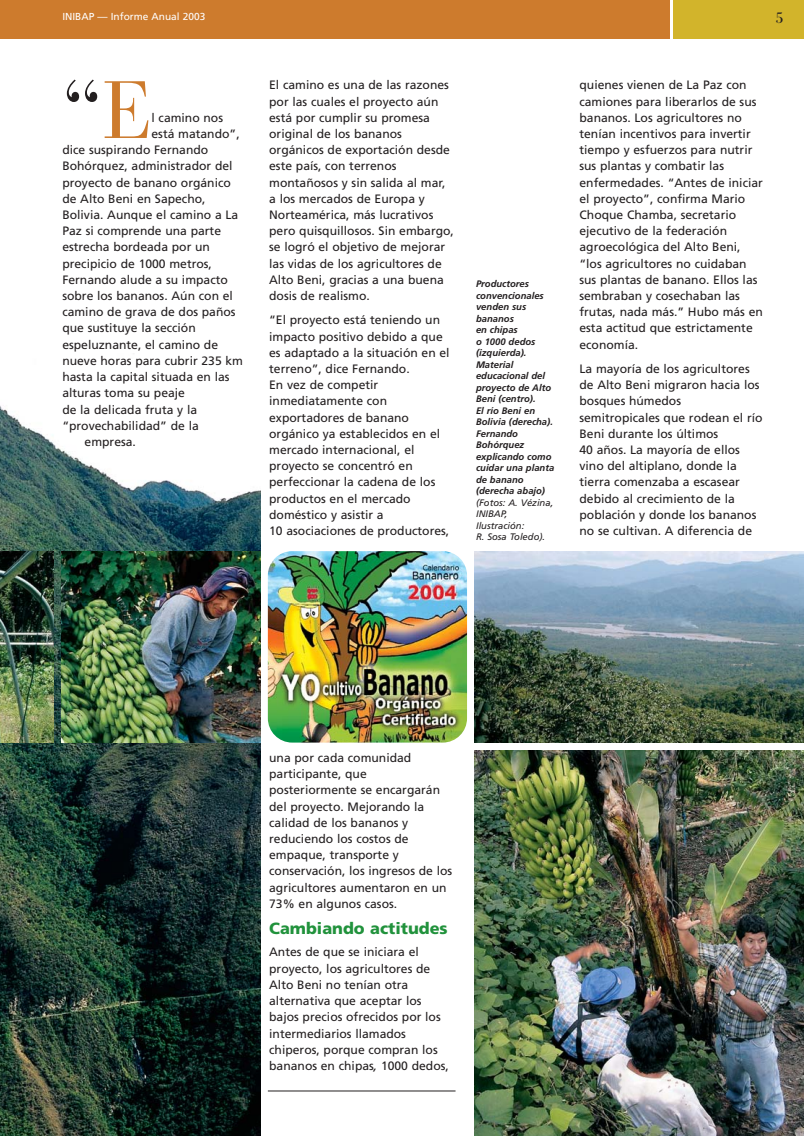
<style>
.page{position:relative;width:804px;height:1136px;background:#fff}
.page>*{position:absolute;margin:0;border:0;box-sizing:border-box;transform-origin:0 0}
.t1{font:300 85.05px "Bodoni Antiqua T";color:#231f20}
.t2{font:900 16.2px "Frutiger";color:#21923c}
.t3{font:16.2px "Bodoni Antiqua T";color:#231f20}
.t4{font:12.15px/16.2px "Frutiger";color:#231f20}
.t5{font:10.2px "Frutiger";color:#fff}
.t6{font:italic 700 9.45px/11.6px "Frutiger";color:#231f20}
.t7{font:italic 9.45px/11.6px "Frutiger";color:#231f20}
.s1{color:#cd7b2d}
.s2{font-style:italic}
</style>
<div class="page">
<img style="left:0;top:0;width:803px;height:1135px">
<p class="t5" style="left:62px;top:12px;width:144px">INIBAP — Informe Anual 2003</p>
<h2 class="t3" style="left:775px;top:12px;width:10px">5</h2>
<h1 class="t1" style="left:62px;top:81px;width:91px">“<span class="s1">E</span></h1>
<p class="t4" style="left:151px;top:110px;width:73px">l camino nos</p>
<p class="t4" style="left:151px;top:127px;width:90px">está matando”,</p>
<p class="t4" style="left:62px;top:143px;width:147px">dice suspirando Fernando</p>
<p class="t4" style="left:62px;top:159px;width:172px">Bohórquez, administrador del</p>
<p class="t4" style="left:62px;top:175px;width:170px">proyecto de banano orgánico</p>
<p class="t4" style="left:62px;top:191px;width:145px">de Alto Beni en Sapecho,</p>
<p class="t4" style="left:62px;top:208px;width:177px">Bolivia. Aunque el camino a La</p>
<p class="t4" style="left:62px;top:224px;width:160px">Paz si comprende una parte</p>
<p class="t4" style="left:62px;top:240px;width:149px">estrecha bordeada por un</p>
<p class="t4" style="left:62px;top:256px;width:151px">precipicio de 1000 metros,</p>
<p class="t4" style="left:62px;top:272px;width:167px">Fernando alude a su impacto</p>
<p class="t4" style="left:62px;top:289px;width:172px">sobre los bananos. Aún con el</p>
<p class="t4" style="left:62px;top:305px;width:175px">camino de grava de dos paños</p>
<p class="t4" style="left:62px;top:321px;width:135px">que sustituye la sección</p>
<p class="t4" style="left:62px;top:337px;width:157px">espeluznante, el camino de</p>
<p class="t4" style="left:62px;top:353px;width:182px">nueve horas para cubrir 235 km</p>
<p class="t4" style="left:62px;top:370px;width:169px">hasta la capital situada en las</p>
<p class="t4" style="left:62px;top:386px;width:124px">alturas toma su peaje</p>
<p class="t4" style="left:62px;top:402px;width:136px">de la delicada fruta y la</p>
<p class="t4" style="left:62px;top:418px;width:138px">“provechabilidad” de la</p>
<p class="t4" style="left:85px;top:434px;width:53px">empresa.</p>
<p class="t4" style="left:269px;top:78px;width:186px">El camino es una de las razones por las cuales el proyecto aún está por cumplir su promesa original de los bananos orgánicos de exportación desde este país, con terrenos montañosos y sin salida al mar, a los mercados de Europa y<br>Norteamérica, más lucrativos pero quisquillosos. Sin embargo, se logró el objetivo de mejorar las vidas de los agricultores de<br>Alto Beni, gracias a una buena dosis de realismo.</p>
<p class="t4" style="left:269px;top:313px;width:182px">“El proyecto está teniendo un impacto positivo debido a que es adaptado a la situación en el terreno”, dice Fernando.<br>En vez de competir inmediatamente con exportadores de banano orgánico ya establecidos en el mercado internacional, el proyecto se concentró en perfeccionar la cadena de los productos en el mercado doméstico y asistir a<br>10 asociaciones de productores,</p>
<p class="t6" style="left:476px;top:279px;width:80px">Productores convencionales venden sus bananos<br>en chipas<br>o 1000 dedos (izquierda).<br>Material educacional del proyecto de Alto<br>Beni (centro).<br>El río Beni en<br>Bolivia (derecha).<br>Fernando<br>Bohórquez explicando como cuidar una planta de banano (derecha abajo)</p>
<p class="t7" style="left:476px;top:497px;width:79px">(Fotos: A. Vézina,<br>INIBAP,<br>Ilustración:<br>R. Sosa Toledo).</p>
<p class="t4" style="left:579px;top:78px;width:185px">quienes vienen de La Paz con camiones para liberarlos de sus bananos. Los agricultores no tenían incentivos para invertir tiempo y esfuerzos para nutrir sus plantas y combatir las enfermedades. “Antes de iniciar el proyecto”, confirma Mario<br>Choque Chamba, secretario ejecutivo de la federación agroecológica del Alto Beni, “los agricultores no cuidaban sus plantas de banano. Ellos las sembraban y cosechaban las frutas, nada más.” Hubo más en esta actitud que estrictamente economía.</p>
<p class="t4" style="left:579px;top:361px;width:184px">La mayoría de los agricultores de Alto Beni migraron hacia los bosques húmedos semitropicales que rodean el río<br>Beni durante los últimos<br>40 años. La mayoría de ellos vino del altiplano, donde la tierra comenzaba a escasear debido al crecimiento de la población y donde los bananos no se cultivan. A diferencia de</p>
<p class="t4" style="left:269px;top:750px;width:184px">una por cada comunidad participante, que posteriormente se encargarán del proyecto. Mejorando la calidad de los bananos y reduciendo los costos de empaque, transporte y conservación, los ingresos de los agricultores aumentaron en un<br>73% en algunos casos.</p>
<h2 class="t2" style="left:269px;top:921px;width:180px">Cambiando actitudes</h2>
<p class="t4" style="left:269px;top:945px;width:181px">Antes de que se iniciara el proyecto, los agricultores de<br>Alto Beni no tenían otra alternativa que aceptar los bajos precios ofrecidos por los intermediarios llamados chiperos, porque compran los bananos en chipas<span class="s2">,</span> 1000 dedos,</p>
</div>
